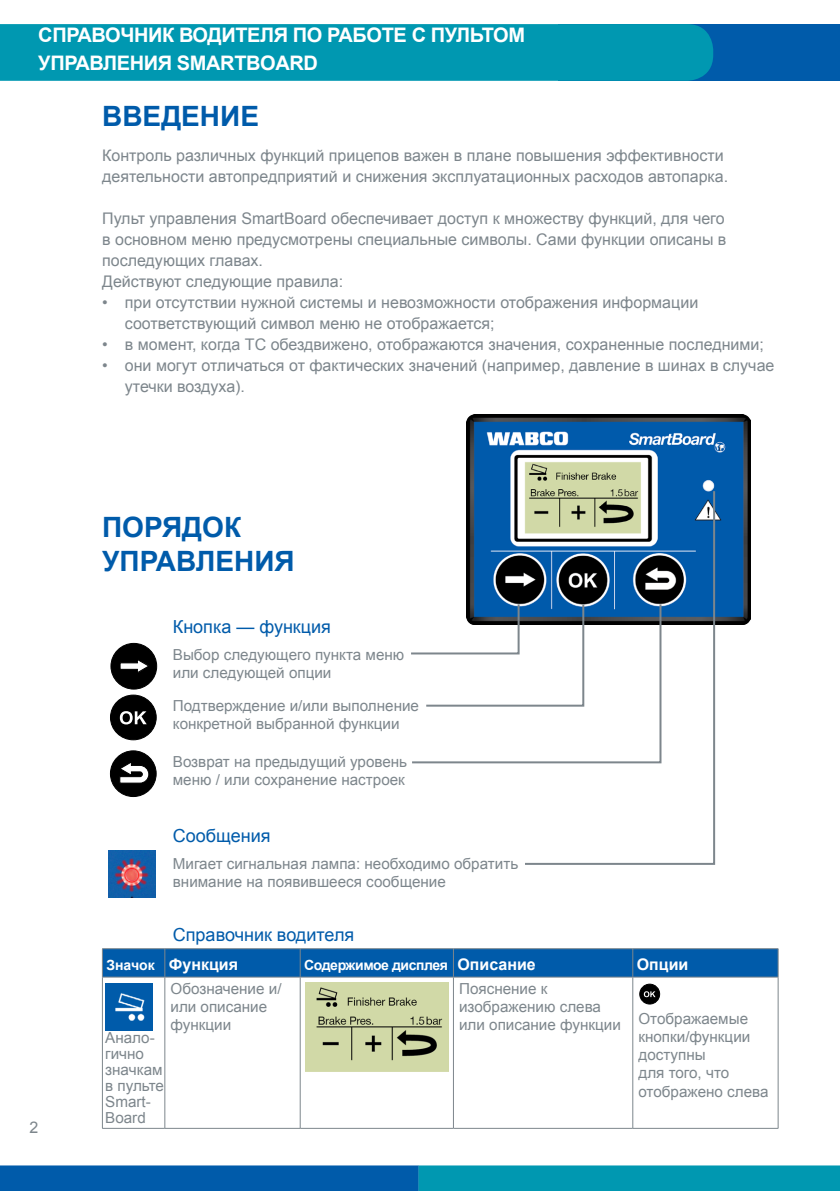
<style>
.page{position:relative;width:840px;height:1191px;background:#fff}
.page>*{position:absolute;margin:0;border:0;box-sizing:border-box;transform-origin:0 0}
.t1{font:700 28px/33.6px "Arial";color:#005baa}
.t2{font:700 20px/28px "Arial";letter-spacing:-.02em;color:#fff}
.t3{font:18px "Arial";color:#005baa}
.t4{font:16px/21px "Arial";color:#7d868c}
.t5{font:700 16px "Arial";color:#fff}
.t6{font:15.2px/18.2px "Arial";color:#7d868c}
.t7{font:700 14px "Arial";letter-spacing:-.03em;color:#fff}
.s1{font-size:14px}
.s2{font-size:16px}
</style>
<div class="page">
<svg style="left:0;top:1165px;width:839px;height:26px;background:#047baf"></svg>
<div style="left:558px;top:24px;width:281px;height:57px;background:#005baa"></div>
<div style="left:0;top:24px;width:712px;height:57px;background:#0098b1"></div>
<hr style="left:300px;top:977px;width:1px;height:151px;background:#7d868c">
<hr style="left:453px;top:977px;width:1px;height:151px;background:#7d868c">
<hr style="left:164px;top:977px;width:1px;height:151px;background:#7d868c">
<hr style="left:632px;top:977px;width:1px;height:151px;background:#7d868c">
<hr style="left:102px;top:977px;width:1px;height:151px;background:#7d868c">
<hr style="left:777px;top:977px;width:1px;height:151px;background:#7d868c">
<hr style="left:102px;top:1128px;width:63px;height:1px;background:#7d868c">
<hr style="left:165px;top:1128px;width:135px;height:1px;background:#7d868c">
<hr style="left:300px;top:1128px;width:153px;height:1px;background:#7d868c">
<hr style="left:453px;top:1128px;width:179px;height:1px;background:#7d868c">
<hr style="left:632px;top:1128px;width:146px;height:1px;background:#7d868c">
<svg style="left:102px;top:948px;width:676px;height:28px;background:#065da9"></svg>
<hr style="left:102px;top:976px;width:63px;height:1px;background:#7d868c">
<hr style="left:165px;top:976px;width:135px;height:1px;background:#7d868c">
<hr style="left:300px;top:976px;width:153px;height:1px;background:#7d868c">
<hr style="left:453px;top:976px;width:179px;height:1px;background:#7d868c">
<hr style="left:632px;top:976px;width:146px;height:1px;background:#7d868c">
<svg style="left:109px;top:641px;width:50px;height:50px"></svg>
<div style="left:111px;top:643px;width:46px;height:46px;background:#000;border-radius:50%"></div>
<div style="left:111px;top:643px;width:46px;height:46px;border:1px solid #000;border-radius:50%"></div>
<svg style="left:120px;top:660px;width:29px;height:13px"></svg>
<svg style="left:108px;top:693px;width:50px;height:49px"></svg>
<div style="left:110px;top:695px;width:46px;height:45px;background:#000;border-radius:50%"></div>
<div style="left:110px;top:695px;width:46px;height:45px;border:1px solid #000;border-radius:50%"></div>
<svg style="left:120px;top:711px;width:27px;height:13px"></svg>
<svg style="left:108px;top:748px;width:50px;height:50px"></svg>
<div style="left:110px;top:751px;width:46px;height:45px;background:#000;border-radius:50%"></div>
<div style="left:110px;top:750px;width:46px;height:46px;border:1px solid #000;border-radius:50%"></div>
<svg style="left:119px;top:763px;width:30px;height:20px"></svg>
<img style="left:108px;top:850px;width:48px;height:47px">
<img style="left:105px;top:983px;width:48px;height:47px">
<img style="left:306px;top:982px;width:142px;height:89px">
<svg style="left:638px;top:983px;width:22px;height:22px"></svg>
<div style="left:639px;top:984px;width:20px;height:20px;background:#000;border-radius:50%"></div>
<div style="left:639px;top:984px;width:20px;height:20px;border:1px solid #000;border-radius:50%"></div>
<svg style="left:643px;top:991px;width:12px;height:6px"></svg>
<img style="left:466px;top:415px;width:284px;height:209px">
<svg style="left:522px;top:489px;width:193px;height:376px"></svg>
<svg style="left:411px;top:602px;width:251px;height:162px"></svg>
<p class="t2" style="left:38px;top:22px;width:488px">СПРАВОЧНИК ВОДИТЕЛЯ ПО РАБОТЕ С ПУЛЬТОМ<br>УПРАВЛЕНИЯ SMARTBOARD</p>
<h1 class="t1" style="left:102px;top:100px;width:158px">ВВЕДЕНИЕ</h1>
<p class="t4" style="left:102px;top:145px;width:627px">Контроль различных функций прицепов важен в плане повышения эффективности деятельности автопредприятий и снижения эксплуатационных расходов автопарка.</p>
<p class="t4" style="left:102px;top:208px;width:625px">Пульт управления SmartBoard обеспечивает доступ к множеству функций, для чего в основном меню предусмотрены специальные символы. Сами функции описаны в последующих главах.<br>Действуют следующие правила:</p>
<p class="t4" style="left:125px;top:292px;width:574px;text-indent:-23px">• при отсутствии нужной системы и невозможности отображения информации соответствующий символ меню не отображается;</p>
<p class="t4" style="left:102px;top:334px;width:662px">• в момент, когда ТС обездвижено, отображаются значения, сохраненные последними;</p>
<p class="t4" style="left:125px;top:355px;width:650px;text-indent:-23px">• они могут отличаться от фактических значений (например, давление в шинах в случае утечки воздуха).</p>
<h1 class="t1" style="left:102px;top:511px;width:194px">ПОРЯДОК<br>УПРАВЛЕНИЯ</h1>
<p class="t3" style="left:173px;top:615px;width:160px">Кнопка — функция</p>
<p class="t6" style="left:173px;top:645px;width:233px">Выбор следующего пункта меню или следующей опции</p>
<p class="t6" style="left:173px;top:696px;width:247px">Подтверждение и/или выполнение конкретной выбранной функции</p>
<p class="t6" style="left:173px;top:752px;width:236px">Возврат на предыдущий уровень меню / или сохранение настроек</p>
<p class="t4" style="left:30px;top:1117px;width:10px">2</p>
<p class="t3" style="left:173px;top:824px;width:99px">Сообщения</p>
<p class="t6" style="left:173px;top:855px;width:347px">Мигает сигнальная лампа: необходимо обратить внимание на появившееся сообщение</p>
<p class="t3" style="left:173px;top:922px;width:183px">Справочник водителя</p>
<p class="t5" style="left:106px;top:954px;width:133px"><span class="s1">Значок</span> Функция</p>
<p class="t7" style="left:304px;top:956px;width:233px">Содержимое дисплея <span class="s2">Описание</span></p>
<p class="t5" style="left:636px;top:954px;width:53px">Опции</p>
<p class="t6" style="left:170px;top:979px;width:112px">Обозначение и/ или описание функции</p>
<p class="t6" style="left:459px;top:979px;width:290px">Пояснение к<br>изображению слева<br>или описание функции Отображаемые</p>
<p class="t6" style="left:638px;top:1027px;width:131px">кнопки/функции доступны<br>для того, что отображено слева</p>
<p class="t6" style="left:105px;top:1029px;width:60px;line-height:16px">Анало&shy;гично значкам в пульте<br>Smart-<br>Board</p>
</div>
